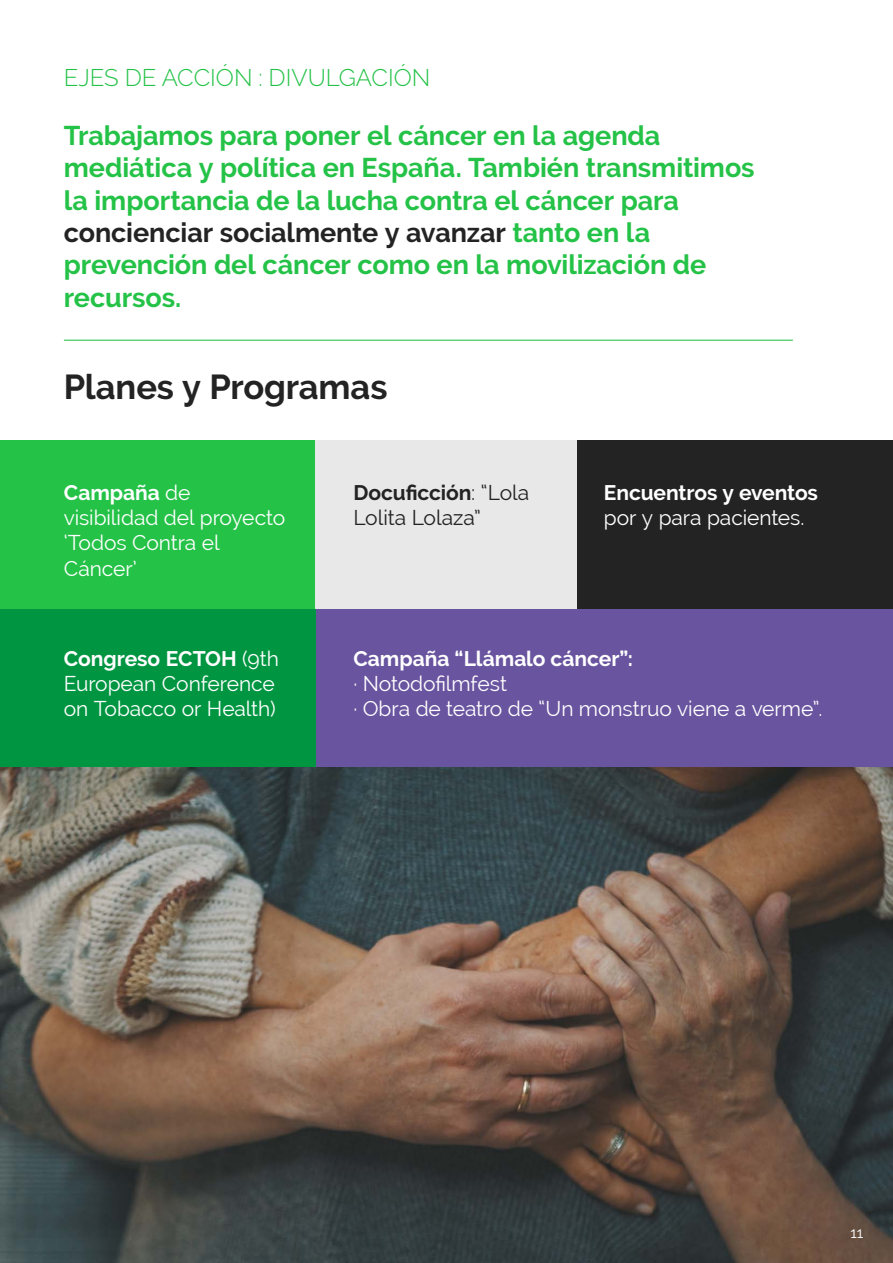
<style>
.page{position:relative;width:893px;height:1263px;background:#fff}
.page>*{position:absolute;margin:0;border:0;box-sizing:border-box;transform-origin:0 0}
.t1{font:700 34.5px "Raleway";letter-spacing:-.005em;color:#232323}
.t2{font:700 27px/32.4px "Raleway";letter-spacing:-.005em;color:#24c247}
.t3{font:300 24px "Raleway";color:#24c247}
.t4{font:21px/25.2px "Raleway";letter-spacing:-.005em;color:#fff}
.t5{font:700 21px "Raleway";color:#fff}
.t6{font:21px/25.2px "Raleway";letter-spacing:-.005em;color:#232323}
.t7{font:15px "Raleway";color:#fff}
.s1{color:#232323}
.s2{font-weight:700}
</style>
<div class="page">
<img style="left:1px;top:766px;width:891px;height:497px">
<div style="left:316px;top:608px;width:577px;height:158px;background:#69549f"></div>
<div style="left:0;top:608px;width:316px;height:158px;background:#009641"></div>
<div style="left:0;top:440px;width:317px;height:168px;background:#24c247"></div>
<div style="left:316px;top:440px;width:261px;height:168px;background:#e8e8e8"></div>
<div style="left:578px;top:440px;width:315px;height:168px;background:#232323"></div>
<hr style="left:64px;top:340px;width:729px;height:1px;background:#24c247">
<p class="t3" style="left:64px;top:64px;width:368px">EJES DE ACCIÓN : DIVULGACIÓN</p>
<p class="t2" style="left:64px;top:119px;width:692px">Trabajamos para poner el cáncer en la agenda mediática y política en España. También transmitimos la importancia de la lucha contra el cáncer para <span class="s1">concienciar socialmente y avanzar</span> tanto en la prevención del cáncer como en la movilización de recursos.</p>
<p class="t1" style="left:64px;top:368px;width:325px">Planes y Programas</p>
<p class="t4" style="left:64px;top:480px;width:223px"><span class="s2">Campaña</span> de visibilidad del proyecto ‘Todos Contra el<br>Cáncer’</p>
<p class="t6" style="left:353px;top:480px;width:178px"><span class="s2">Docuficción</span>: “Lola<br>Lolita Lolaza”</p>
<p class="t5" style="left:604px;top:481px;width:216px">●Encuentros y eventos</p>
<p class="t4" style="left:604px;top:505px;width:202px">por y para pacientes.</p>
<p class="t4" style="left:64px;top:646px;width:217px"><span class="s2">●Congreso ECTOH</span> (9th<br>European Conference on Tobacco or Health)</p>
<p class="t5" style="left:353px;top:646px;width:281px">Campaña “Llámalo cáncer”:</p>
<p class="t4" style="left:353px;top:671px;width:471px">· Notodofilmfest<br>· Obra de teatro de “Un monstruo viene a verme”.</p>
<p class="t7" style="left:850px;top:1224px;width:14px">11</p>
</div>
